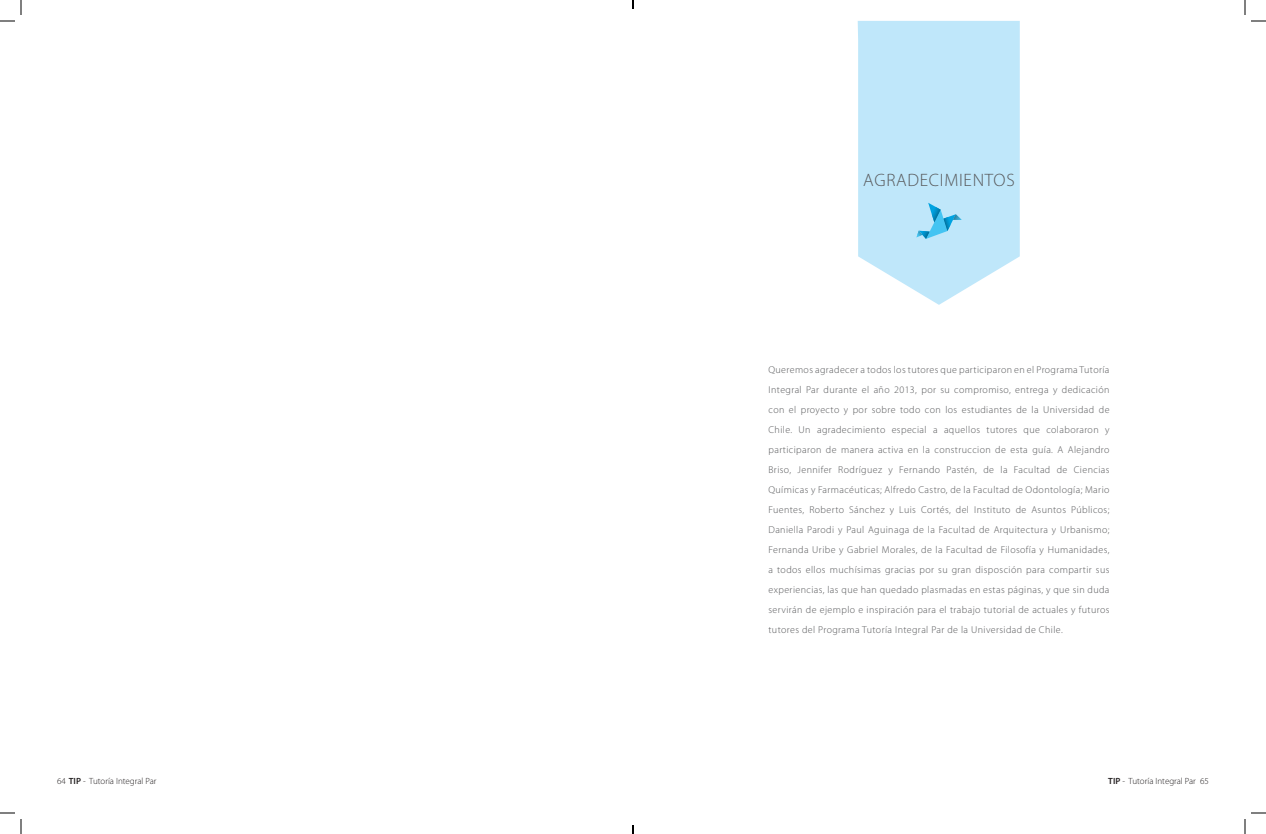
<style>
.page{position:relative;width:1266px;height:834px;background:#fff}
.page>*{position:absolute;margin:0;border:0;box-sizing:border-box;transform-origin:0 0}
.t1{font:300 18px "Myriad Pro";letter-spacing:.04em;color:#57585a}
.t2{font:300 10px/20px "Myriad Pro";letter-spacing:.04em;color:#57585a;text-align:justify}
.t3{font:300 9px "Myriad Pro";color:#231f20}
.s1{font-weight:600}
</style>
<div class="page">
<svg style="left:858px;top:21px;width:162px;height:284px;background:#c4e9fa"></svg>
<svg style="left:916px;top:203px;width:46px;height:36px;background:#8dd3f0"></svg>
<svg style="left:0;top:0;width:22px;height:22px"></svg>
<svg style="left:0;top:812px;width:22px;height:22px"></svg>
<svg style="left:1244px;top:0;width:22px;height:22px"></svg>
<svg style="left:1244px;top:812px;width:22px;height:22px"></svg>
<svg style="left:632px;top:0;width:2px;height:9px"></svg>
<svg style="left:632px;top:825px;width:2px;height:9px"></svg>
<h1 class="t1" style="left:863px;top:170px;width:153px">AGRADECIMIENTOS</h1>
<p class="t2" style="left:768px;top:360px;width:343px">Queremos agradecer a todos los tutores que participaron en el Programa Tutoría Integral Par durante el año 2013, por su compromiso, entrega y dedicación con el proyecto y por sobre todo con los estudiantes de la Universidad de Chile. Un agradecimiento especial a aquellos tutores que colaboraron y participaron de manera activa en la construccion de esta guía. A Alejandro Briso, Jennifer Rodríguez y Fernando Pastén, de la Facultad de Ciencias Químicas y Farmacéuticas; Alfredo Castro, de la Facultad de Odontología; Mario Fuentes, Roberto Sánchez y Luis Cortés, del Instituto de Asuntos Públicos; Daniella Parodi y Paul Aguinaga de la Facultad de Arquitectura y Urbanismo; Fernanda Uribe y Gabriel Morales, de la Facultad de Filosofía y Humanidades, a todos ellos muchísimas gracias por su gran disposción para compartir sus experiencias, las que han quedado plasmadas en estas páginas, y que sin duda servirán de ejemplo e inspiración para el trabajo tutorial de actuales y futuros tutores del Programa Tutoría Integral Par de la Universidad de Chile.</p>
<p class="t3" style="left:57px;top:776px;width:101px">64 <span class="s1">TIP</span> - Tutoría Integral Par</p>
<p class="t3" style="left:1108px;top:776px;width:102px"><span class="s1">TIP</span> - Tutoría Integral Par 65</p>
</div>
